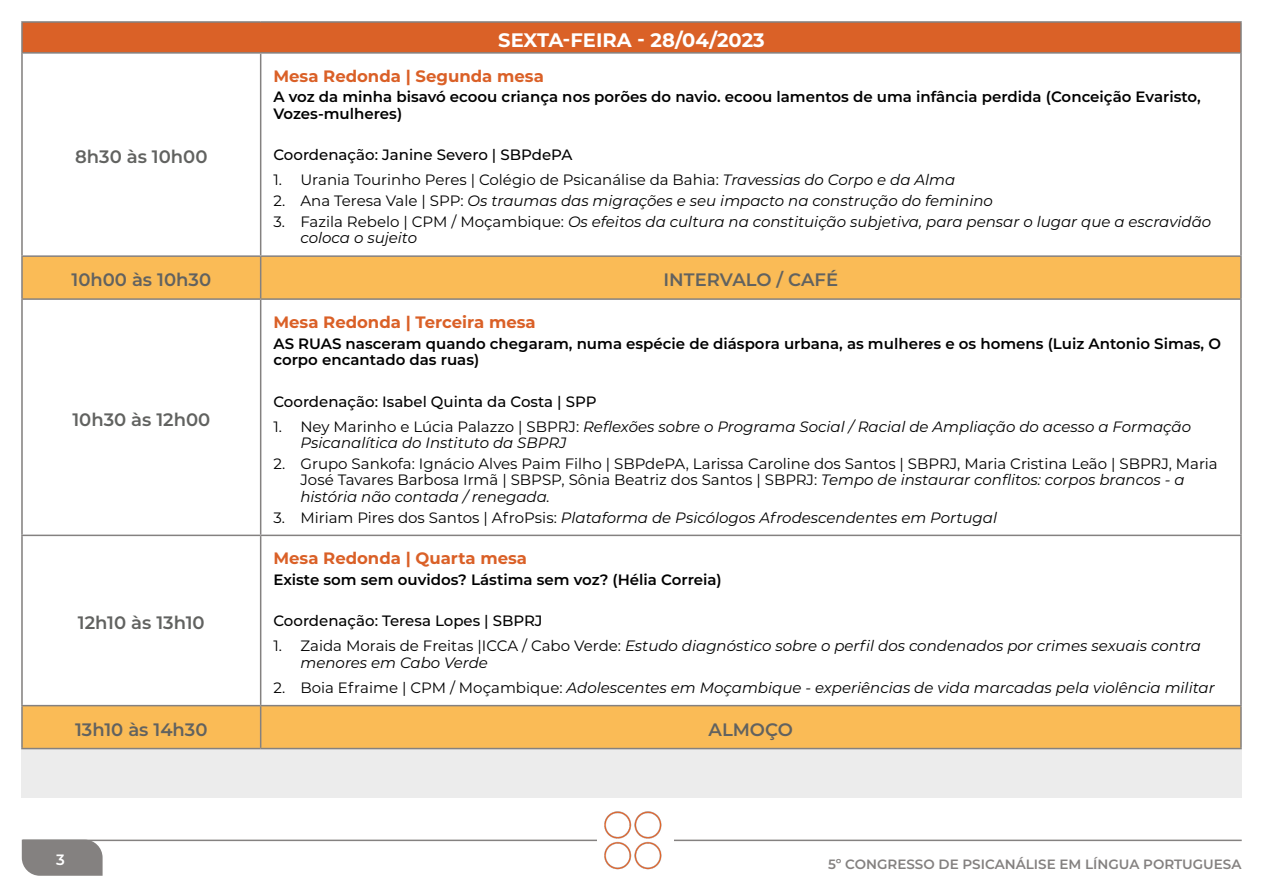
<style>
.page{position:relative;width:1263px;height:893px;background:#fff}
.page>*{position:absolute;margin:0;border:0;box-sizing:border-box;transform-origin:0 0}
.t1{font:700 19.5px "Montserrat";color:#fff}
.t2{font:600 18px "Montserrat";color:#616260}
.t3{font:700 16.5px "Montserrat";color:#da6027}
.t4{font:italic 15px/16.5px "Montserrat";color:#000}
.t5{font:15px/16.5px "Montserrat";color:#000}
.t6{font:600 15px/16.5px "Montserrat";color:#000}
.t7{font:500 15px "Montserrat";color:#000}
.t8{font:600 15px "Montserrat";color:#fff}
.t9{font:600 13.5px "Montserrat";color:#848180}
.s1{font-style:italic}
.s2{font-style:normal}
</style>
<div class="page">
<hr style="left:23px;top:840px;width:1219px;height:1px;background:#848180">
<div style="left:597px;top:798px;width:76px;height:79px;background:#fff"></div>
<svg style="left:22px;top:840px;width:81px;height:36px;background:#8a8786"></svg>
<img style="left:604px;top:811px;width:58px;height:59px">
<div style="left:21px;top:21px;width:1221px;height:776px;background:#ececec"></div>
<div style="left:22px;top:22px;width:1219px;height:31px;background:#da6127"></div>
<div style="left:23px;top:54px;width:1217px;height:651px;background:#fff"></div>
<div style="left:23px;top:257px;width:1217px;height:41px;background:#fabb56"></div>
<div style="left:23px;top:706px;width:1217px;height:42px;background:#fabb56"></div>
<hr style="left:21px;top:21px;width:240px;height:2px;background:#848180">
<hr style="left:21px;top:23px;width:2px;height:30px;background:#848180">
<hr style="left:261px;top:21px;width:981px;height:2px;background:#848180">
<hr style="left:1240px;top:23px;width:2px;height:30px;background:#848180">
<hr style="left:21px;top:53px;width:2px;height:202px;background:#848180">
<hr style="left:260px;top:54px;width:1px;height:201px;background:#848180">
<hr style="left:1240px;top:53px;width:2px;height:202px;background:#848180">
<hr style="left:21px;top:255px;width:240px;height:2px;background:#848180">
<hr style="left:21px;top:257px;width:2px;height:41px;background:#848180">
<hr style="left:21px;top:298px;width:240px;height:2px;background:#848180">
<hr style="left:21px;top:705px;width:240px;height:1px;background:#848180">
<hr style="left:21px;top:706px;width:2px;height:42px;background:#848180">
<hr style="left:21px;top:748px;width:240px;height:1px;background:#848180">
<hr style="left:261px;top:255px;width:981px;height:2px;background:#848180">
<hr style="left:260px;top:257px;width:1px;height:41px;background:#848180">
<hr style="left:1240px;top:257px;width:2px;height:41px;background:#848180">
<hr style="left:261px;top:298px;width:981px;height:2px;background:#848180">
<hr style="left:261px;top:705px;width:981px;height:1px;background:#848180">
<hr style="left:260px;top:706px;width:1px;height:42px;background:#848180">
<hr style="left:1240px;top:706px;width:2px;height:42px;background:#848180">
<hr style="left:261px;top:748px;width:981px;height:1px;background:#848180">
<hr style="left:23px;top:52px;width:238px;height:2px;background:#848180">
<hr style="left:261px;top:52px;width:979px;height:2px;background:#848180">
<hr style="left:21px;top:300px;width:2px;height:235px;background:#848180">
<hr style="left:260px;top:300px;width:1px;height:235px;background:#848180">
<hr style="left:1240px;top:300px;width:2px;height:235px;background:#848180">
<hr style="left:21px;top:535px;width:240px;height:1px;background:#848180">
<hr style="left:21px;top:536px;width:2px;height:169px;background:#848180">
<hr style="left:261px;top:535px;width:981px;height:1px;background:#848180">
<hr style="left:260px;top:536px;width:1px;height:169px;background:#848180">
<hr style="left:1240px;top:536px;width:2px;height:169px;background:#848180">
<p class="t2" style="left:75px;top:144px;width:134px">8h30 às 10h00</p>
<h1 class="t1" style="left:498px;top:26px;width:268px">SEXTA-FEIRA - 28/04/2023</h1>
<p class="t3" style="left:273px;top:64px;width:272px">Mesa Redonda | Segunda mesa</p>
<p class="t6" style="left:273px;top:88px;width:929px">A voz da minha bisavó ecoou criança nos porões do navio. ecoou lamentos de uma infância perdida (Conceição Evaristo,<br>Vozes-mulheres)</p>
<p class="t7" style="left:273px;top:145px;width:300px">Coordenação: Janine Severo | SBPdePA</p>
<p class="t5" style="left:273px;top:171px;width:683px">1. Urania Tourinho Peres | Colégio de Psicanálise da Bahia: <span class="s1">Travessias do Corpo e da Alma</span></p>
<p class="t4" style="left:273px;top:192px;width:721px"><span class="s2">2. Ana Teresa Vale | SPP:</span> Os traumas das migrações e seu impacto na construção do feminino</p>
<p class="t4" style="left:300px;top:213px;width:912px;text-indent:-27px"><span class="s2">3. Fazila Rebelo | CPM / Moçambique:</span> Os efeitos da cultura na constituição subjetiva, para pensar o lugar que a escravidão coloca o sujeito</p>
<p class="t2" style="left:72px;top:267px;width:141px">10h00 às 10h30</p>
<p class="t2" style="left:663px;top:267px;width:176px">INTERVALO / CAFÉ</p>
<p class="t2" style="left:72px;top:407px;width:139px">10h30 às 12h00</p>
<p class="t2" style="left:78px;top:610px;width:128px">12h10 às 13h10</p>
<p class="t3" style="left:273px;top:310px;width:264px">Mesa Redonda | Terceira mesa</p>
<p class="t6" style="left:273px;top:334px;width:949px">AS RUAS nasceram quando chegaram, numa espécie de diáspora urbana, as mulheres e os homens (Luiz Antonio Simas, O corpo encantado das ruas)</p>
<p class="t7" style="left:273px;top:391px;width:325px">Coordenação: Isabel Quinta da Costa | SPP</p>
<p class="t4" style="left:300px;top:417px;width:892px;text-indent:-27px"><span class="s2">1. Ney Marinho e Lúcia Palazzo | SBPRJ:</span> Reflexões sobre o Programa Social / Racial de Ampliação do acesso a Formação<br>Psicanalítica do Instituto da SBPRJ</p>
<p class="t5" style="left:300px;top:455px;width:919px;text-indent:-27px">2. Grupo Sankofa: Ignácio Alves Paim Filho | SBPdePA, Larissa Caroline dos Santos | SBPRJ, Maria Cristina Leão | SBPRJ, Maria<br>José Tavares Barbosa Irmã | SBPSP, Sônia Beatriz dos Santos | SBPRJ: <span class="s1">Tempo de instaurar conflitos: corpos brancos - a história não contada / renegada.</span></p>
<p class="t4" style="left:273px;top:508px;width:725px"><span class="s2">3. Miriam Pires dos Santos | AfroPsis:</span> Plataforma de Psicólogos Afrodescendentes em Portugal</p>
<p class="t3" style="left:273px;top:546px;width:255px">Mesa Redonda | Quarta mesa</p>
<p class="t6" style="left:273px;top:571px;width:450px">Existe som sem ouvidos? Lástima sem voz? (Hélia Correia)</p>
<p class="t7" style="left:273px;top:611px;width:271px">Coordenação: Teresa Lopes | SBPRJ</p>
<p class="t4" style="left:300px;top:637px;width:902px;text-indent:-27px"><span class="s2">1. Zaida Morais de Freitas |ICCA / Cabo Verde:</span> Estudo diagnóstico sobre o perfil dos condenados por crimes sexuais contra menores em Cabo Verde</p>
<p class="t4" style="left:273px;top:679px;width:943px"><span class="s2">2. Boia Efraime | CPM / Moçambique:</span> Adolescentes em Moçambique - experiências de vida marcadas pela violência militar</p>
<p class="t2" style="left:75px;top:717px;width:134px">13h10 às 14h30</p>
<p class="t2" style="left:708px;top:717px;width:86px">ALMOÇO</p>
<p class="t8" style="left:56px;top:849px;width:10px">3</p>
<p class="t9" style="left:828px;top:855px;width:415px">5º CONGRESSO DE PSICANÁLISE EM LÍNGUA PORTUGUESA</p>
</div>
